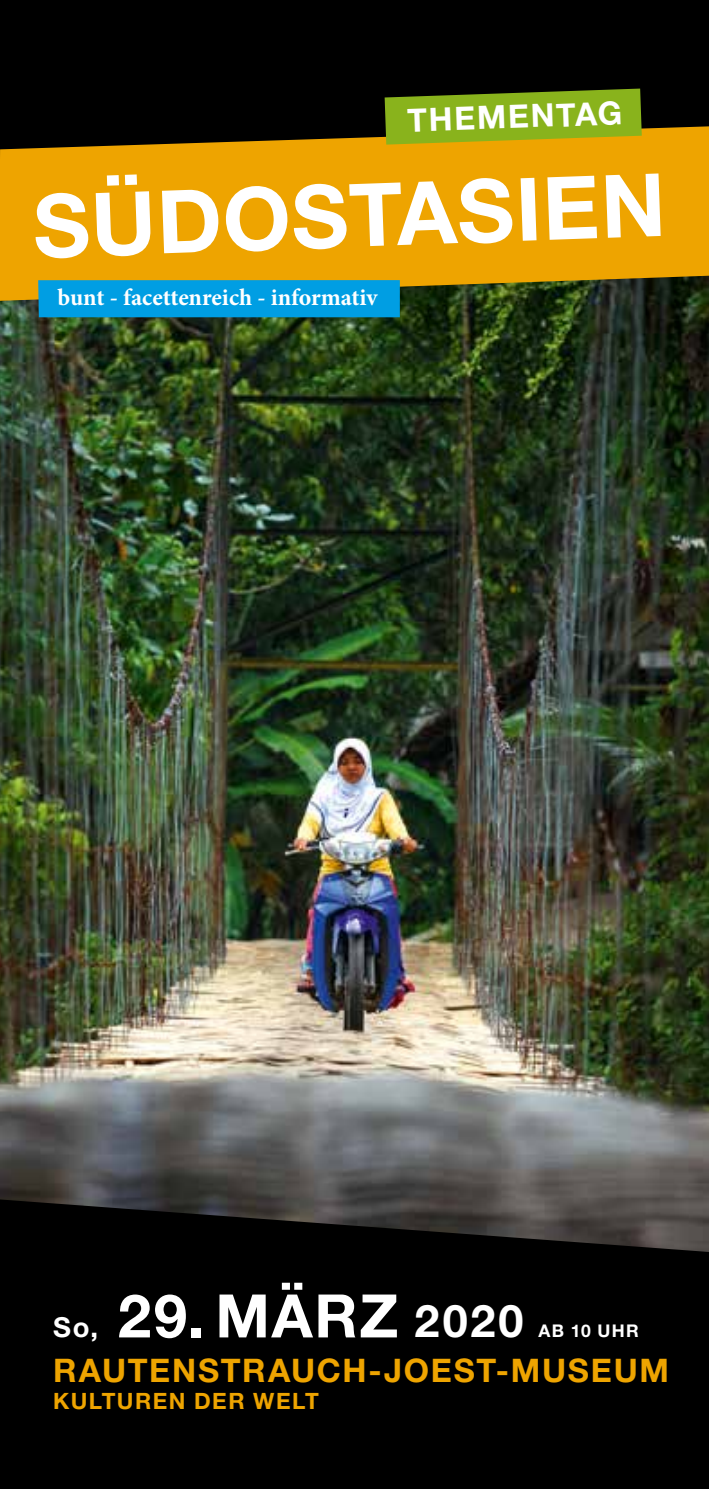
<style>
.page{position:relative;width:709px;height:1489px;background:#fff}
.page>*{position:absolute;margin:0;border:0;box-sizing:border-box;transform-origin:0 0}
.t1{font:700 87.5px "Helvetica Neue LT Std";color:#fff}
.t2{font:700 60px "Helvetica Neue LT Std";letter-spacing:.03em;color:#fff}
.t3{font:700 32.5px "Helvetica Neue LT Std";letter-spacing:.055em;color:#eea400}
.t4{font:700 32.25px "Helvetica Neue LT Std";color:#fff}
.t5{font:700 23.75px "Minion Pro";color:#fff}
.t6{font:700 22.5px "Helvetica Neue LT Std";letter-spacing:.065em;color:#eea400}
.t7{font:700 17.5px "Helvetica Neue LT Std";letter-spacing:.075em;color:#fff}
.s1{font-size:27.5px}
.s2{font-size:45px}
</style>
<div class="page">
<img style="left:0;top:301px;width:709px;height:898px">
<div style="left:0;top:0;width:709px;height:126px;background:#000"></div>
<svg style="left:0;top:1199px;width:709px;height:289px;background:#060606"></svg>
<svg style="left:0;top:126px;width:709px;height:175px;background:#d49301"></svg>
<svg style="left:384px;top:89px;width:258px;height:56px;background:#86a317"></svg>
<div style="left:38px;top:280px;width:362px;height:37px;background:#009ee3"></div>
<h3 class="t4" style="left:407px;top:100px;width:216px;rotate:-2deg">THEMENTAG</h3>
<h1 class="t1" style="left:31px;top:172px;width:634px;rotate:-2deg">SÜDOSTASIEN</h1>
<p class="t5" style="left:58px;top:281px;width:321px">bunt - facettenreich - informativ</p>
<h2 class="t2" style="left:53px;top:1278px;width:472px"><span class="s1">So,</span> 29. MÄRZ <span class="s2">2020</span></h2>
<p class="t7" style="left:538px;top:1320px;width:102px">AB 10 UHR</p>
<h3 class="t3" style="left:53px;top:1349px;width:617px">RAUTENSTRAUCH-JOEST-MUSEUM</h3>
<p class="t6" style="left:53px;top:1387px;width:267px">KULTUREN DER WELT</p>
</div>
